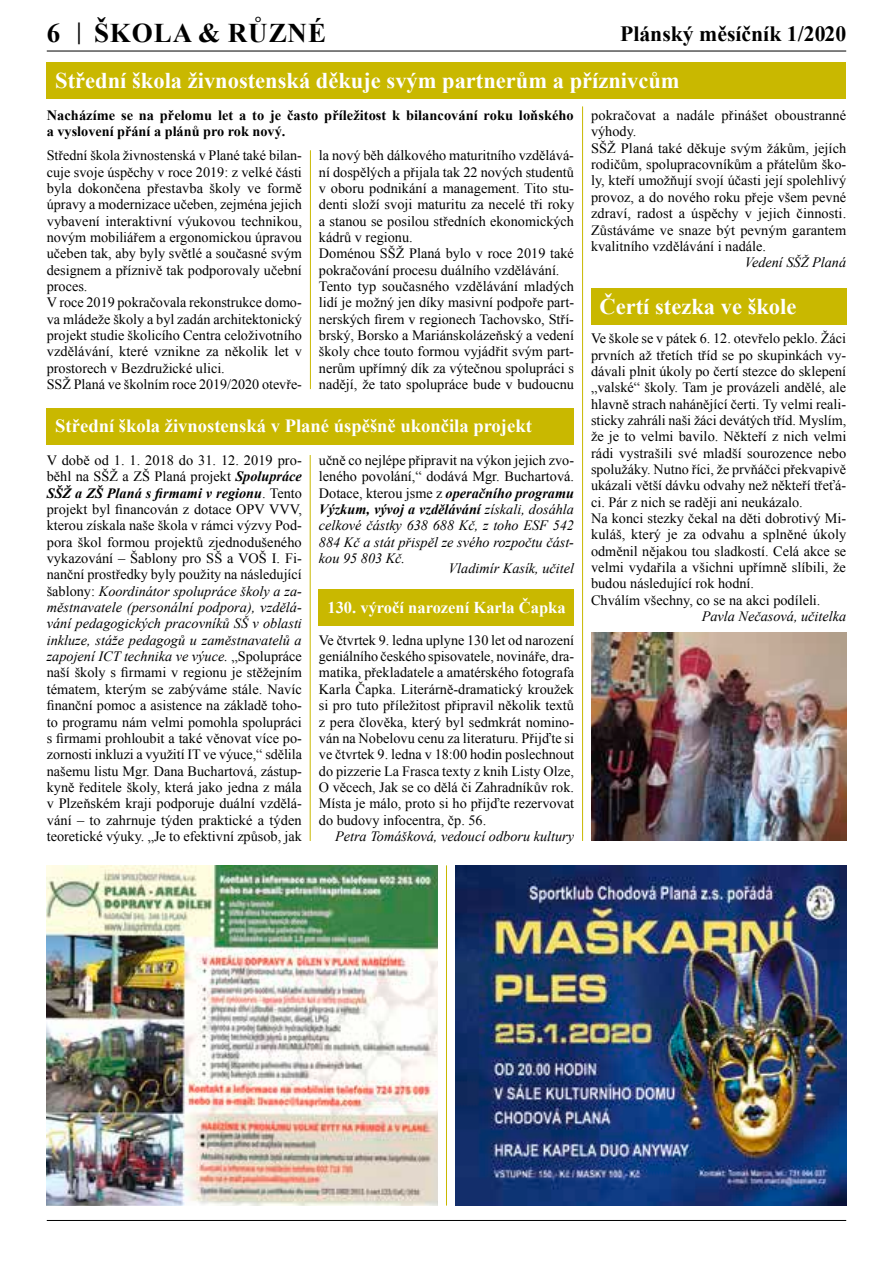
<style>
.page{position:relative;width:893px;height:1263px;background:#fff}
.page>*{position:absolute;margin:0;border:0;box-sizing:border-box;transform-origin:0 0}
.t1{font:700 27px "Times New Roman";letter-spacing:.035em;color:#000}
.t2{font:700 22.5px "Times New Roman";color:#fff}
.t3{font:700 21.75px "Times New Roman";color:#000}
.t4{font:700 18.6px "Times New Roman";color:#fff}
.t5{font:700 16.5px "Times New Roman";color:#fff}
.t6{font:14.25px/16.4px "Times New Roman";color:#000}
.t7{font:italic 14.25px/16.4px "Times New Roman";color:#000;text-align:justify}
.t8{font:700 14.25px/16.4px "Times New Roman";letter-spacing:.005em;color:#000}
.s1{font-size:24px}
.s2{font-weight:700;font-style:italic}
.s3{font-style:italic}
.s4{font-style:normal}
.s5{font-weight:700}
</style>
<div class="page">
<hr style="left:47px;top:51px;width:799px;height:1px;background:#000">
<hr style="left:47px;top:1220px;width:799px;height:1px;background:#000">
<div style="left:47px;top:62px;width:799px;height:36px;background:#c9b800"></div>
<hr style="left:582px;top:106px;width:1px;height:735px;background:#c9b800">
<hr style="left:446px;top:865px;width:1px;height:340px;background:#c9b800">
<hr style="left:310px;top:150px;width:1px;height:239px;background:#c9b800">
<div style="left:47px;top:408px;width:527px;height:36px;background:#c9b800"></div>
<hr style="left:310px;top:455px;width:1px;height:386px;background:#c9b800">
<div style="left:319px;top:590px;width:255px;height:36px;background:#c9b800"></div>
<div style="left:591px;top:288px;width:255px;height:36px;background:#c9b800"></div>
<img style="left:591px;top:632px;width:255px;height:209px">
<img style="left:455px;top:865px;width:391px;height:340px">
<img style="left:47px;top:865px;width:391px;height:340px">
<h1 class="t1" style="left:47px;top:13px;width:281px">6 <span class="s1">|</span> ŠKOLA &amp; RŮZNÉ</h1>
<h3 class="t3" style="left:620px;top:18px;width:228px">Plánský měsíčník 1/2020</h3>
<h2 class="t2" style="left:55px;top:64px;width:626px">Střední škola živnostenská děkuje svým partnerům a příznivcům</h2>
<p class="t8" style="left:47px;top:106px;width:528px">Nacházíme se na přelomu let a to je často příležitost k bilancování roku loňského a vyslovení přání a plánů pro rok nový.</p>
<p class="t6" style="left:47px;top:147px;width:257px">Střední škola živnostenská v Plané také bilan&shy;cuje svoje úspěchy v roce 2019: z velké části byla dokončena přestavba školy ve formě úpravy a modernizace učeben, zejména jejich vybavení interaktivní výukovou technikou, novým mobiliářem a ergonomickou úpravou učeben tak, aby byly světlé a současné svým designem a příznivě tak podporovaly učební proces.<br>V roce 2019 pokračovala rekonstrukce domo&shy;va mládeže školy a byl zadán architektonický projekt studie školicího Centra celoživotního vzdělávání, které vznikne za několik let v prostorech v Bezdružické ulici.<br>SSŽ Planá ve školním roce 2019/2020 otevře-</p>
<p class="t6" style="left:319px;top:147px;width:257px">la nový běh dálkového maturitního vzdělává&shy;ní dospělých a přijala tak 22 nových studentů v oboru podnikání a management. Tito stu&shy;denti složí svoji maturitu za necelé tři roky a stanou se posilou středních ekonomických kádrů v regionu.<br>Doménou SŠŽ Planá bylo v roce 2019 také pokračování procesu duálního vzdělávání.<br>Tento typ současného vzdělávání mladých lidí je možný jen díky masivní podpoře part&shy;nerských firem v regionech Tachovsko, Stří&shy;brský, Borsko a Mariánskolázeňský a vedení školy chce touto formou vyjádřit svým part&shy;nerům upřímný dík za výtečnou spolupráci s nadějí, že tato spolupráce bude v budoucnu</p>
<h3 class="t4" style="left:55px;top:413px;width:478px">Střední škola živnostenská v Plané úspěšně ukončila projekt</h3>
<p class="t6" style="left:47px;top:451px;width:257px;text-align:justify">V době od 1. 1. 2018 do 31. 12. 2019 pro&shy;běhl na SŠŽ a ZŠ Planá projekt <span class="s2">Spolupráce SŠŽ a ZŠ Planá s firmami v regionu</span>. Tento projekt byl financován z dotace OPV VVV, kterou získala naše škola v rámci výzvy Pod&shy;pora škol formou projektů zjednodušeného vykazování – Šablony pro SŠ a VOŠ I. Fi&shy;nanční prostředky byly použity na následující šablony: <span class="s3">Koordinátor spolupráce školy a za&shy;městnavatele (personální podpora), vzdělá&shy;vání pedagogických pracovníků SŠ v oblasti inkluze, stáže pedagogů u zaměstnavatelů a zapojení ICT technika ve výuce.</span> „Spolupráce naší školy s firmami v regionu je stěžejním tématem, kterým se zabýváme stále. Navíc finanční pomoc a asistence na základě toho&shy;to programu nám velmi pomohla spolupráci s firmami prohloubit a také věnovat více po&shy;zornosti inkluzi a využití IT ve výuce,“ sdělila našemu listu Mgr. Dana Buchartová, zástup&shy;kyně ředitele školy, která jako jedna z mála v Plzeňském kraji podporuje duální vzdělá&shy;vání – to zahrnuje týden praktické a týden teoretické výuky. „Je to efektivní způsob, jak</p>
<p class="t7" style="left:319px;top:452px;width:257px"><span class="s4">učně co nejlépe připravit na výkon jejich zvo&shy;leného povolání,“ dodává Mgr. Buchartová.<br>Dotace, kterou jsme z</span> <span class="s5">operačního programu Výzkum, vývoj a vzdělávání</span> získali, dosáhla celkové částky 638 688 Kč, z toho ESF 542<br>884 Kč a stát přispěl ze svého rozpočtu část&shy;kou 95 803 Kč.</p>
<p class="t7" style="left:449px;top:560px;width:127px">Vladimír Kasík, učitel</p>
<p class="t5" style="left:327px;top:596px;width:240px">130. výročí narození Karla Čapka</p>
<p class="t6" style="left:319px;top:631px;width:257px;text-align:justify">Ve čtvrtek 9. ledna uplyne 130 let od narození geniálního českého spisovatele, novináře, dra&shy;matika, překladatele a amatérského fotografa Karla Čapka. Literárně-dramatický kroužek si pro tuto příležitost připravil několik textů z pera člověka, který byl sedmkrát nomino&shy;ván na Nobelovu cenu za literaturu. Přijďte si ve čtvrtek 9. ledna v 18:00 hodin poslechnout do pizzerie La Frasca texty z knih Listy Olze, O věcech, Jak se co dělá či Zahradníkův rok.<br>Místa je málo, proto si ho přijďte rezervovat do budovy infocentra, čp. 56.</p>
<p class="t7" style="left:335px;top:828px;width:240px">Petra Tomášková, vedoucí odboru kultury</p>
<p class="t6" style="left:591px;top:107px;width:257px">pokračovat a nadále přinášet oboustranné výhody.<br>SŠŽ Planá také děkuje svým žákům, jejích rodičům, spolupracovníkům a přátelům ško&shy;ly, kteří umožňují svojí účasti její spolehlivý provoz, a do nového roku přeje všem pevné zdraví, radost a úspěchy v jejich činnosti.<br>Zůstáváme ve snaze být pevným garantem kvalitního vzdělávání i nadále.</p>
<p class="t7" style="left:745px;top:254px;width:103px">Vedení SŠŽ Planá</p>
<h2 class="t2" style="left:600px;top:290px;width:198px">Čertí stezka ve škole</h2>
<p class="t6" style="left:591px;top:330px;width:257px">Ve škole se v pátek 6. 12. otevřelo peklo. Žáci prvních až třetích tříd se po skupinkách vy&shy;dávali plnit úkoly po čertí stezce do sklepení „valské“ školy. Tam je provázeli andělé, ale hlavně strach nahánějící čerti. Ty velmi reali&shy;sticky zahráli naši žáci devátých tříd. Myslím, že je to velmi bavilo. Někteří z nich velmi rádi vystrašili své mladší sourozence nebo spolužáky. Nutno říci, že prvňáčci překvapivě ukázali větší dávku odvahy než někteří třeťá&shy;ci. Pár z nich se raději ani neukázalo.<br>Na konci stezky čekal na děti dobrotivý Mi&shy;kuláš, který je za odvahu a splněné úkoly odměnil nějakou tou sladkostí. Celá akce se velmi vydařila a všichni upřímně slíbili, že budou následující rok hodní.<br>Chválím všechny, co se na akci podíleli.</p>
<p class="t7" style="left:702px;top:608px;width:146px">Pavla Nečasová, učitelka</p>
</div>
